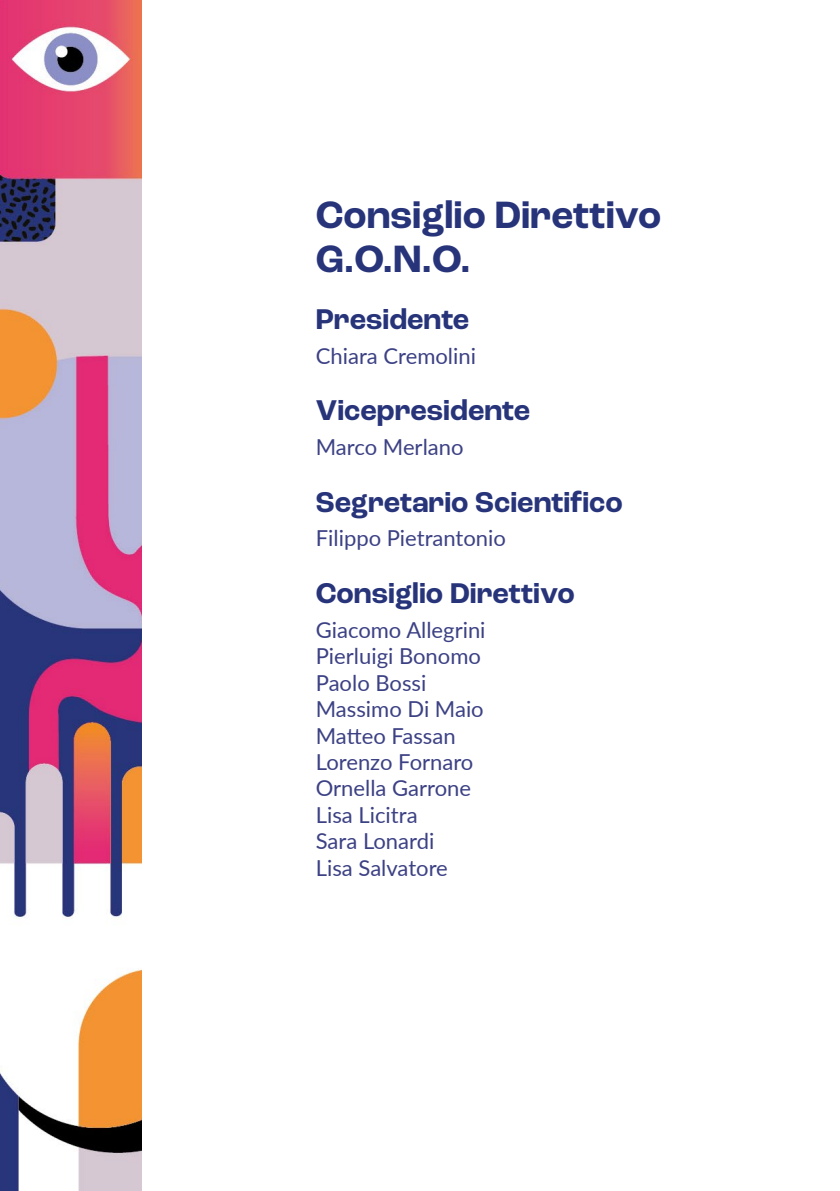
<style>
.page{position:relative;width:840px;height:1191px;background:#fff}
.page>*{position:absolute;margin:0;border:0;box-sizing:border-box;transform-origin:0 0}
.t1{font:700 40px/44px "Roc Grotesk";color:#27347a}
.t2{font:700 30px "Roc Grotesk";color:#27347a}
.t3{font:22px/26.4px "Lato";color:#3c4184}
</style>
<div class="page">
<img style="left:0;top:0;width:142px;height:1191px">
<h1 class="t1" style="left:315px;top:194px;width:346px">Consiglio Direttivo<br>G.O.N.O.</h1>
<h2 class="t2" style="left:315px;top:301px;width:155px">Presidente</h2>
<p class="t3" style="left:315px;top:342px;width:161px">Chiara Cremolini</p>
<h2 class="t2" style="left:315px;top:391px;width:216px">Vicepresidente</h2>
<p class="t3" style="left:315px;top:433px;width:149px">Marco Merlano</p>
<h2 class="t2" style="left:315px;top:483px;width:308px">Segretario Scientifico</h2>
<p class="t3" style="left:315px;top:524px;width:191px">Filippo Pietrantonio</p>
<h2 class="t2" style="left:315px;top:575px;width:260px">Consiglio Direttivo</h2>
<p class="t3" style="left:315px;top:616px;width:171px">Giacomo Allegrini<br>Pierluigi Bonomo<br>Paolo Bossi<br>Massimo Di Maio<br>Matteo Fassan<br>Lorenzo Fornaro<br>Ornella Garrone<br>Lisa Licitra<br>Sara Lonardi<br>Lisa Salvatore</p>
</div>
